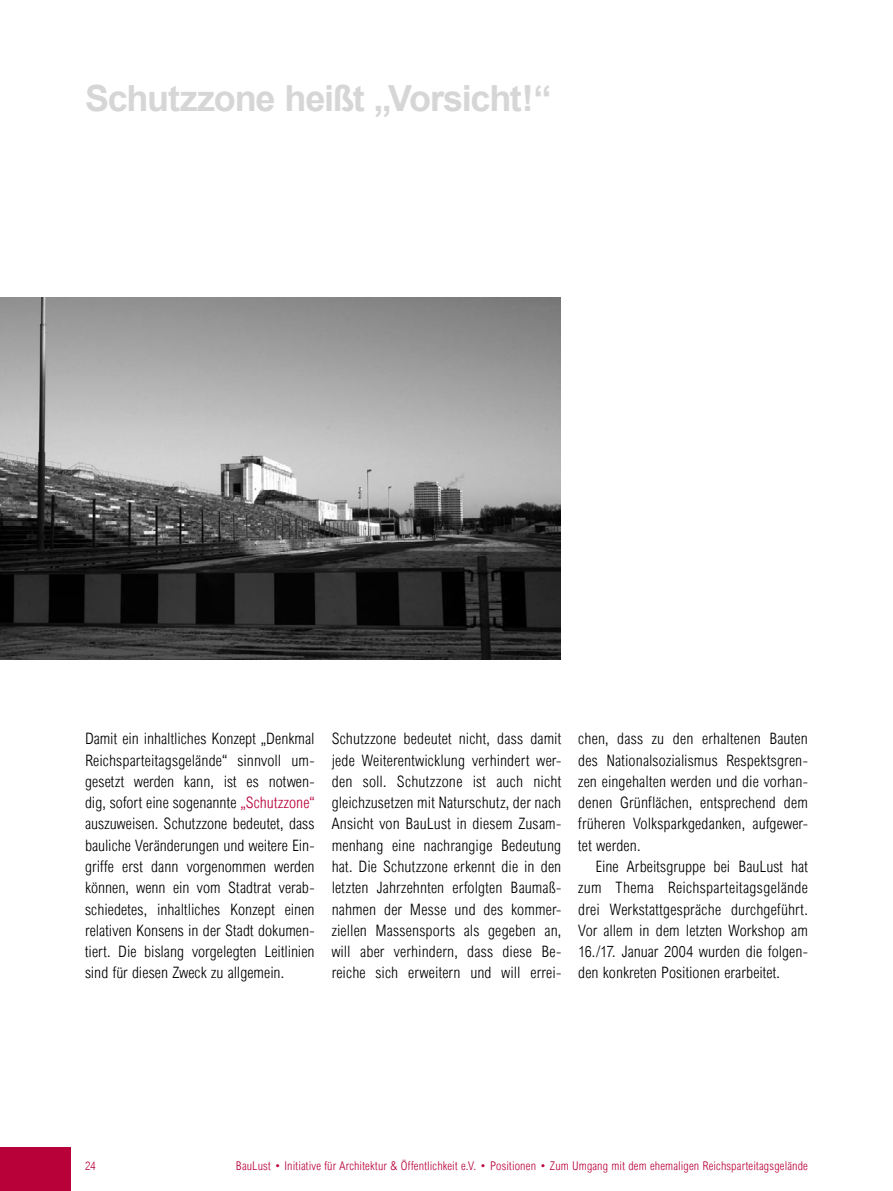
<style>
.page{position:relative;width:893px;height:1191px;background:#fff}
.page>*{position:absolute;margin:0;border:0;box-sizing:border-box;transform-origin:0 0}
.t1{font:700 36px "Arial";letter-spacing:-.035em;color:#d6d6d6}
.t2{font:300 condensed 15.75px/21.3px "Arial";letter-spacing:.005em;color:#000;text-align:justify}
.t3{font:300 condensed 12px "Arial";letter-spacing:.015em;color:#b80039}
.s1{color:#b80039}
</style>
<div class="page">
<div style="left:0;top:1146px;width:71px;height:45px;background:#b80039"></div>
<img style="left:0;top:298px;width:560px;height:361px">
<h1 class="t1" style="left:85px;top:78px;width:468px">Schutzzone heißt „Vorsicht!“</h1>
<p class="t2" style="left:85px;top:728px;width:231px">Damit ein inhaltliches Konzept „Denkmal Reichsparteitagsgelände“ sinnvoll um&shy;gesetzt werden kann, ist es notwen&shy;dig, sofort eine sogenannte <span class="s1">„Schutzzone“ </span>auszuweisen. Schutzzone bedeutet, dass bauliche Veränderungen und weitere Ein&shy;griffe erst dann vorgenommen werden können, wenn ein vom Stadtrat verab&shy;schiedetes, inhaltliches Konzept einen relativen Konsens in der Stadt dokumen&shy;tiert. Die bislang vorgelegten Leitlinien sind für diesen Zweck zu allgemein.</p>
<p class="t2" style="left:332px;top:728px;width:231px">Schutzzone bedeutet nicht, dass damit jede Weiterentwicklung verhindert wer&shy;den soll. Schutzzone ist auch nicht gleichzusetzen mit Naturschutz, der nach Ansicht von BauLust in diesem Zusam&shy;menhang eine nachrangige Bedeutung hat. Die Schutzzone erkennt die in den letzten Jahrzehnten erfolgten Baumaß&shy;nahmen der Messe und des kommer&shy;ziellen Massensports als gegeben an, will aber verhindern, dass diese Be&shy;reiche sich erweitern und will errei-</p>
<p class="t2" style="left:578px;top:728px;width:231px">chen, dass zu den erhaltenen Bauten des Nationalsozialismus Respektsgren&shy;zen eingehalten werden und die vorhan&shy;denen Grünflächen, entsprechend dem früheren Volksparkgedanken, aufgewer&shy;tet werden.</p>
<p class="t2" style="left:578px;top:856px;width:231px;text-indent:17px">Eine Arbeitsgruppe bei BauLust hat zum Thema Reichsparteitagsgelände drei Werkstattgespräche durchgeführt.<br>Vor allem in dem letzten Workshop am 16./17. Januar 2004 wurden die folgen&shy;den konkreten Positionen erarbeitet.</p>
<p class="t3" style="left:85px;top:1158px;width:12px">24</p>
<p class="t3" style="left:236px;top:1158px;width:573px">BauLust • Initiative für Architektur &amp; Öffentlichkeit e.V. • Positionen • Zum Umgang mit dem ehemaligen Reichsparteitagsgelände</p>
</div>
